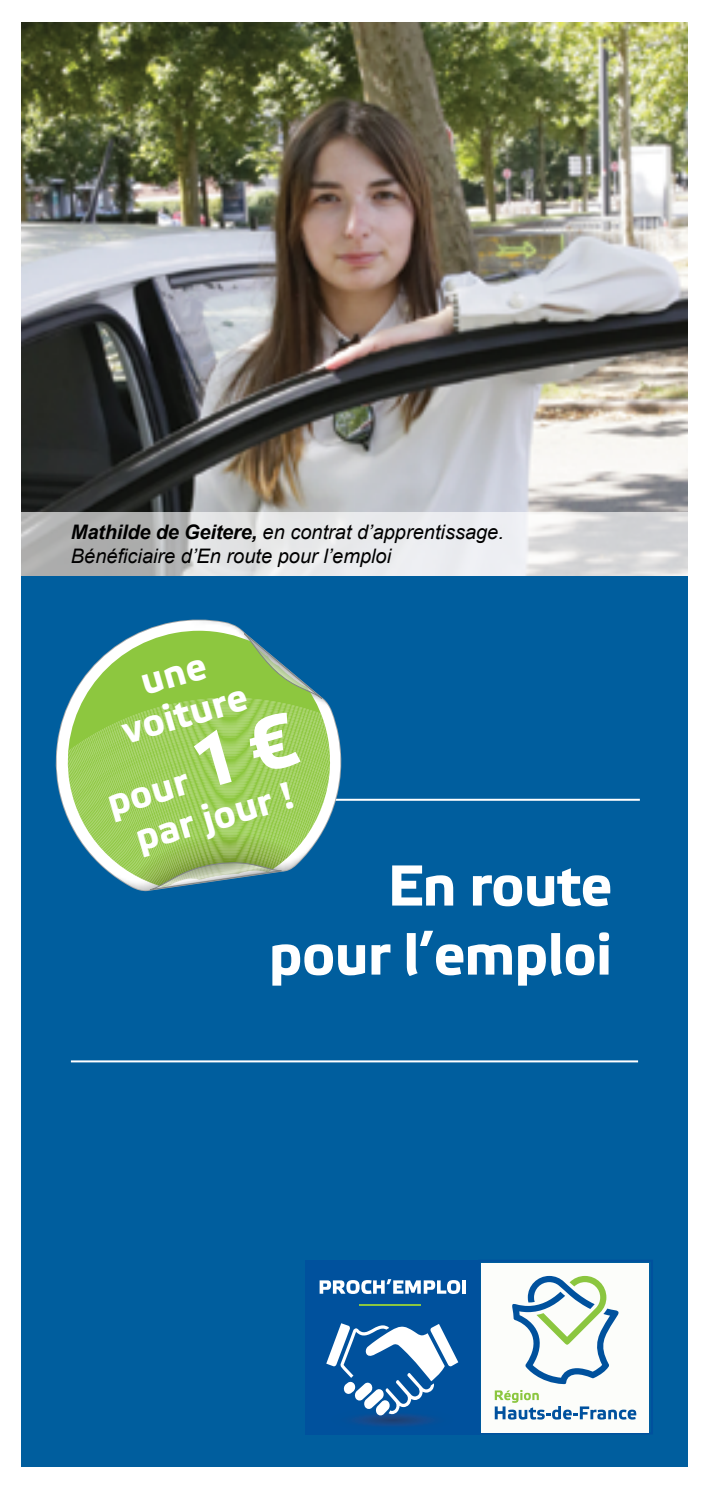
<style>
.page{position:relative;width:709px;height:1489px;background:#fff}
.page>*{position:absolute;margin:0;border:0;box-sizing:border-box;transform-origin:0 0}
.t1{font:700 57.5px/69px "Etelka Text";letter-spacing:-.02em;color:#fff;text-align:right}
.t2{font:700 38px/41.8px "Etelka Text";color:#fff;text-align:center}
.t3{font:italic 20px/24px "Arial";color:#000}
.s1{font-weight:700}
.s2{font-size:74.5px}
</style>
<div class="page">
<div style="left:21px;top:452px;width:666px;height:1014px;background:#005e9e"></div>
<img style="left:21px;top:22px;width:666px;height:489px">
<hr style="left:73px;top:798px;width:567px;height:2px;background:#fff">
<hr style="left:71px;top:1060px;width:567px;height:2px;background:#fff">
<svg style="left:21px;top:511px;width:666px;height:64px;background:#d6d7d8"></svg>
<img style="left:56px;top:620px;width:285px;height:181px">
<svg style="left:57px;top:630px;width:281px;height:107px"></svg>
<svg style="left:57px;top:737px;width:281px;height:153px;background:#8dbe75"></svg>
<svg style="left:238px;top:627px;width:84px;height:72px"></svg>
<div style="left:305px;top:1259px;width:174px;height:175px;background:#00519d"></div>
<svg style="left:319px;top:1279px;width:141px;height:14px"></svg>
<hr style="left:462px;top:1280px;width:4px;height:13px;background:#fff">
<hr style="left:360px;top:1303px;width:61px;height:2px;background:#8bc63f">
<svg style="left:479px;top:1260px;width:174px;height:174px;background:#cfdfe4"></svg>
<svg style="left:326px;top:1323px;width:132px;height:103px"></svg>
<p class="t3" style="left:71px;top:520px;width:434px"><span class="s1">Mathilde de Geitere,</span> en contrat d’apprentissage.<br>Bénéficiaire d’En route pour l’emploi</p>
<h2 class="t2" style="left:106px;top:671px;width:130px;rotate:-16deg">une voiture</h2>
<h2 class="t2" style="left:102px;top:783px;width:199px;rotate:-16deg">pour <span class="s2">1 € </span>par jour !</h2>
<h1 class="t1" style="left:268px;top:852px;width:345px">En route pour l’emploi</h1>
</div>
